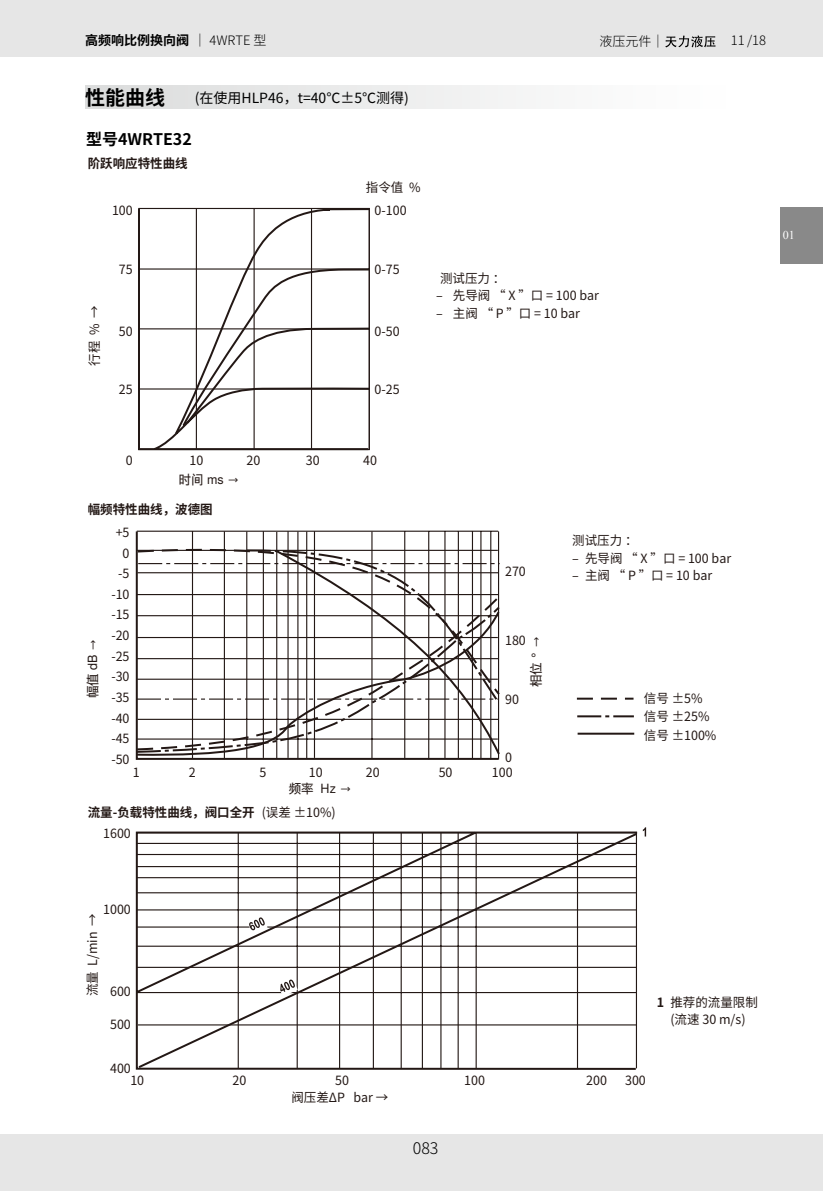
<style>
.page{position:relative;width:823px;height:1191px;background:#fff}
.page>*{position:absolute;margin:0;border:0;box-sizing:border-box;transform-origin:0 0}
.t1{font:700 20px "Noto Sans Hans";color:#000}
.t2{font:700 16px "Noto Sans Hans";color:#000}
.t3{font:300 16px "Noto Sans Hans";color:#000}
.t4{font:14px "Noto Sans Hans";color:#000}
.t5{font:700 13px "Noto Sans Hans";color:#000}
.t6{font:300 13px "Noto Sans Hans";color:#000}
.t7{font:12.8px/20.6px "Noto Sans Hans";color:#231815}
.t8{font:700 12.8px "Noto Sans Hans";color:#231815}
.t9{font:12.8px "Nimbus Sans Global";color:#231815}
.t10{font:12px "Times New Roman";color:#fff}
.s1{font-weight:300}
.s2{font-weight:400}
.s3{font-weight:700}
</style>
<div class="page">
<div style="left:0;top:0;width:822px;height:57px;background:#e6e6e6"></div>
<div style="left:0;top:1134px;width:822px;height:57px;background:#e6e6e6"></div>
<svg style="left:665px;top:35px;width:50px;height:12px"></svg>
<div style="left:780px;top:207px;width:42px;height:56px;background:#898989"></div>
<div style="left:85px;top:85px;width:652px;height:24px;background:linear-gradient(to right,#dbdcdc,#fff)"></div>
<svg style="left:576px;top:697px;width:57px;height:2px"></svg>
<svg style="left:577px;top:715px;width:56px;height:2px"></svg>
<hr style="left:577px;top:732px;width:57px;height:2px;background:#231815">
<svg style="left:642px;top:827px;width:3px;height:9px"></svg>
<svg style="left:135px;top:530px;width:365px;height:230px"></svg>
<hr style="left:137px;top:530px;width:361px;height:2px;background:#231815">
<hr style="left:192px;top:531px;width:1px;height:227px;background:#231815">
<hr style="left:404px;top:531px;width:1px;height:228px;background:#231815">
<hr style="left:428px;top:531px;width:1px;height:228px;background:#231815">
<hr style="left:444px;top:531px;width:1px;height:228px;background:#231815">
<hr style="left:457px;top:531px;width:1px;height:228px;background:#231815">
<hr style="left:471px;top:531px;width:1px;height:228px;background:#231815">
<hr style="left:480px;top:531px;width:1px;height:228px;background:#231815">
<hr style="left:490px;top:531px;width:1px;height:228px;background:#231815">
<hr style="left:497px;top:531px;width:2px;height:228px;background:#231815">
<hr style="left:224px;top:531px;width:1px;height:227px;background:#231815">
<hr style="left:246px;top:531px;width:1px;height:227px;background:#231815">
<hr style="left:262px;top:531px;width:2px;height:227px;background:#231815">
<hr style="left:276px;top:532px;width:1px;height:226px;background:#231815">
<hr style="left:287px;top:531px;width:1px;height:227px;background:#231815">
<hr style="left:297px;top:531px;width:1px;height:227px;background:#231815">
<hr style="left:306px;top:531px;width:1px;height:227px;background:#231815">
<hr style="left:314px;top:531px;width:1px;height:227px;background:#231815">
<hr style="left:371px;top:531px;width:1px;height:227px;background:#231815">
<svg style="left:135px;top:594px;width:139px;height:157px"></svg>
<svg style="left:274px;top:705px;width:226px;height:51px"></svg>
<svg style="left:245px;top:697px;width:255px;height:8px"></svg>
<svg style="left:136px;top:537px;width:364px;height:160px"></svg>
<svg style="left:138px;top:207px;width:232px;height:244px"></svg>
<hr style="left:196px;top:208px;width:1px;height:241px;background:#231815">
<hr style="left:311px;top:208px;width:1px;height:241px;background:#231815">
<svg style="left:135px;top:831px;width:502px;height:238px"></svg>
<p class="t5" style="left:85px;top:33px;width:183px">高频响比例换向阀<span class="s1">｜ 4WRTE 型</span></p>
<h1 class="t1" style="left:85px;top:86px;width:81px">性能曲线</h1>
<p class="t4" style="left:194px;top:90px;width:215px">(在使用HLP46，t=40℃±5℃测得)</p>
<p class="t2" style="left:86px;top:130px;width:107px">型号4WRTE32</p>
<p class="t8" style="left:88px;top:156px;width:101px">阶跃响应特性曲线</p>
<p class="t7" style="left:112px;top:200px;width:22px">100</p>
<p class="t7" style="left:366px;top:177px;width:56px">指令值 %</p>
<p class="t7" style="left:374px;top:200px;width:34px">0-100</p>
<p class="t6" style="left:599px;top:34px;width:66px">液压元件｜</p>
<p class="t7" style="left:84px;top:366px;width:62px;rotate:-90deg">行程 % →</p>
<p class="t7" style="left:119px;top:259px;width:15px">75</p>
<p class="t7" style="left:119px;top:321px;width:15px">50</p>
<p class="t7" style="left:119px;top:379px;width:15px">25</p>
<p class="t7" style="left:374px;top:259px;width:27px">0-75</p>
<p class="t7" style="left:374px;top:321px;width:27px">0-50</p>
<p class="t7" style="left:374px;top:379px;width:27px">0-25</p>
<p class="t7" style="left:436px;top:270px;width:164px;line-height:17.4px;text-indent:4px">测试压力 ：<br>‒ 先导阀 “ X ”口 = 100 bar ‒ 主阀 “ P ” 口 = 10 bar</p>
<p class="t6" style="left:730px;top:33px;width:37px">11 /18</p>
<p class="t10" style="left:782px;top:228px;width:13px">01</p>
<p class="t7" style="left:126px;top:450px;width:8px">0</p>
<p class="t7" style="left:189px;top:450px;width:15px">10</p>
<p class="t7" style="left:246px;top:450px;width:15px">20</p>
<p class="t9" style="left:179px;top:472px;width:62px">时间 ms →</p>
<p class="t8" style="left:88px;top:502px;width:126px">幅频特性曲线，波德图</p>
<p class="t9" style="left:85px;top:698px;width:61px;rotate:-90deg">幅值 dB →</p>
<p class="t7" style="left:111px;top:522px;width:20px;text-align:right">+5<br>0 -5 -10 -15 -20</p>
<p class="t7" style="left:111px;top:666px;width:20px;text-align:justify">-30 -35 -40</p>
<p class="t7" style="left:111px;top:749px;width:20px">-50</p>
<p class="t7" style="left:111px;top:646px;width:20px">-25</p>
<p class="t7" style="left:111px;top:728px;width:20px">-45</p>
<p class="t7" style="left:305px;top:450px;width:15px">30</p>
<p class="t7" style="left:363px;top:450px;width:15px">40</p>
<p class="t7" style="left:505px;top:561px;width:22px">270</p>
<p class="t7" style="left:505px;top:630px;width:22px">180</p>
<p class="t9" style="left:528px;top:687px;width:53px;rotate:-90deg">相位 ° →</p>
<p class="t7" style="left:505px;top:689px;width:15px">90</p>
<p class="t7" style="left:505px;top:747px;width:8px">0</p>
<p class="t7" style="left:133px;top:762px;width:8px">1</p>
<p class="t7" style="left:189px;top:762px;width:8px">2</p>
<p class="t7" style="left:259px;top:762px;width:8px">5</p>
<p class="t7" style="left:309px;top:762px;width:15px">10</p>
<p class="t7" style="left:366px;top:762px;width:15px">20</p>
<p class="t7" style="left:438px;top:762px;width:15px">50</p>
<p class="t7" style="left:491px;top:762px;width:22px">100</p>
<p class="t9" style="left:288px;top:780px;width:65px">频率 Hz →</p>
<p class="t8" style="left:88px;top:805px;width:249px">流量-负载特性曲线，阀口全开 <span class="s2">(误差 ±10%)</span></p>
<p class="t7" style="left:103px;top:823px;width:29px">1600</p>
<p class="t7" style="left:572px;top:532px;width:160px;line-height:17.4px">测试压力 ：<br>‒ 先导阀 “ X ”口 = 100 bar ‒ 主阀 “ P ” 口 = 10 bar</p>
<p class="t7" style="left:643px;top:689px;width:74px;line-height:18.6px">信号 ±5%信号 ±25%信号 ±100%</p>
<p class="t7" style="left:103px;top:899px;width:29px">1000</p>
<p class="t7" style="left:82px;top:996px;width:84px;rotate:-90deg">流量 L/min →</p>
<p class="t7" style="left:110px;top:981px;width:22px">600</p>
<p class="t7" style="left:110px;top:1014px;width:22px">500</p>
<p class="t7" style="left:656px;top:993px;width:102px;line-height:17.6px;text-align:center"><span class="s3">1</span> 推荐的流量限制(流速 30 m/s)</p>
<p class="t7" style="left:130px;top:1062px;width:15px;line-height:11.8px;text-indent:-20px">400<br>10</p>
<p class="t7" style="left:232px;top:1070px;width:15px">20</p>
<p class="t7" style="left:335px;top:1070px;width:15px">50</p>
<p class="t7" style="left:464px;top:1070px;width:22px">100</p>
<p class="t7" style="left:586px;top:1070px;width:22px">200</p>
<p class="t7" style="left:624px;top:1070px;width:22px">300</p>
<p class="t7" style="left:291px;top:1087px;width:98px">阀压差ΔP bar →</p>
<p class="t3" style="left:412px;top:1139px;width:27px">083</p>
</div>
